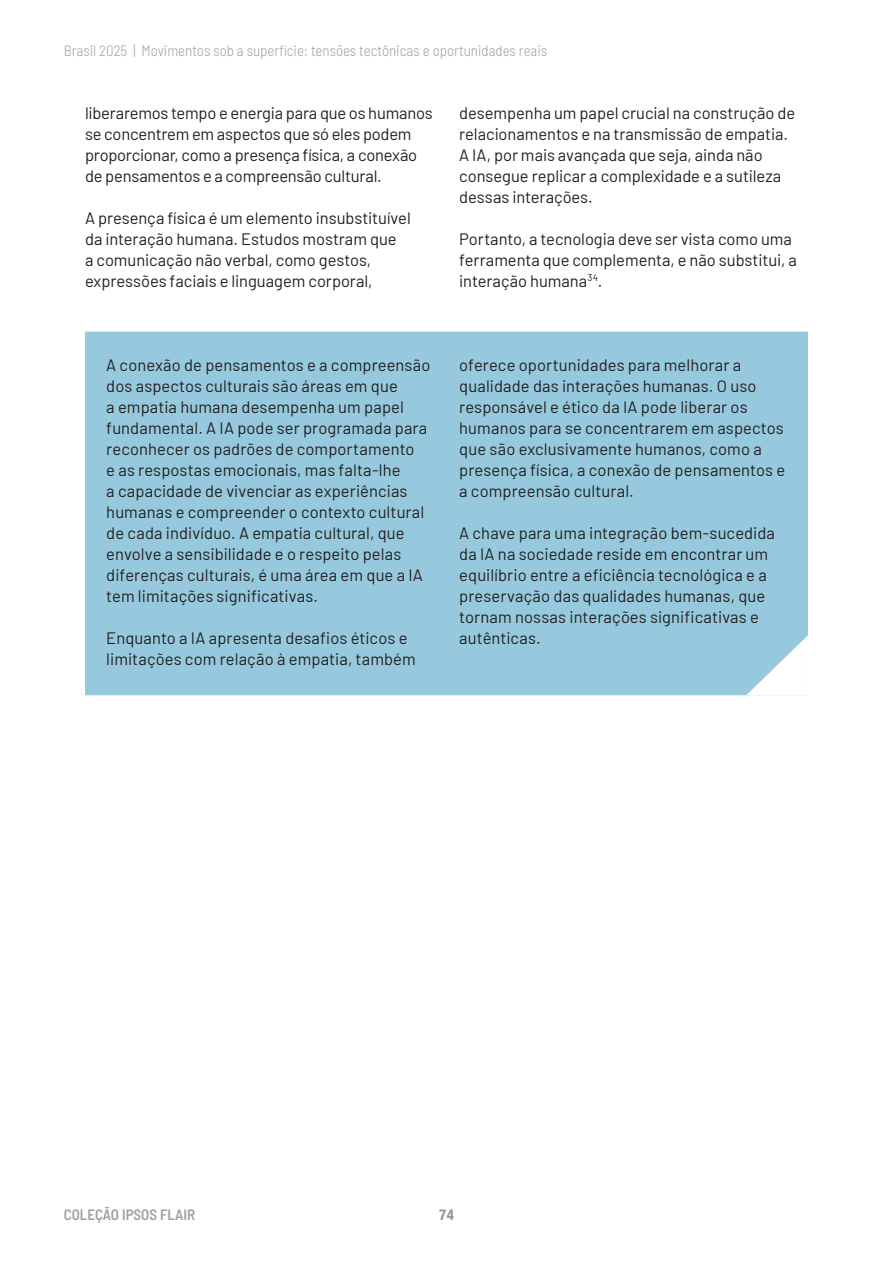
<style>
.page{position:relative;width:893px;height:1263px;background:#fff}
.page>*{position:absolute;margin:0;border:0;box-sizing:border-box;transform-origin:0 0}
.t1{font:16.5px/21px "Barlow";letter-spacing:.005em;color:#231f20}
.t2{font:16.5px/21px "Barlow";letter-spacing:-.015em;color:#231f20}
.t3{font:300 semi-condensed 15px "Barlow";color:#9ea2a4}
.t4{font:600 semi-condensed 15px "Barlow";color:#9ea2a4}
.t5{font:700 condensed 15px "Helvetica Neue LT Pro";color:#939598}
</style>
<div class="page">
<div style="left:85px;top:332px;width:723px;height:363px;background:#96c9dd"></div>
<svg style="left:745px;top:635px;width:63px;height:61px"></svg>
<p class="t3" style="left:64px;top:40px;width:485px">Brasil 2025 | Movimentos sob a superfície: tensões tectônicas e oportunidades reais</p>
<p class="t2" style="left:85px;top:101px;width:349px">liberaremos tempo e energia para que os humanos se concentrem em aspectos que só eles podem proporcionar, como a presença física, a conexão de pensamentos e a compreensão cultural.</p>
<p class="t1" style="left:85px;top:206px;width:327px">A presença física é um elemento insubstituível da interação humana. Estudos mostram que<br>a comunicação não verbal, como gestos, expressões faciais e linguagem corporal,</p>
<p class="t1" style="left:106px;top:353px;width:326px">A conexão de pensamentos e a compreensão dos aspectos culturais são áreas em que<br>a empatia humana desempenha um papel fundamental. A IA pode ser programada para reconhecer os padrões de comportamento<br>e as respostas emocionais, mas falta-lhe<br>a capacidade de vivenciar as experiências humanas e compreender o contexto cultural de cada indivíduo. A empatia cultural, que envolve a sensibilidade e o respeito pelas diferenças culturais, é uma área em que a IA tem limitações significativas.</p>
<p class="t1" style="left:106px;top:626px;width:311px">Enquanto a IA apresenta desafios éticos e limitações com relação à empatia, também</p>
<p class="t1" style="left:459px;top:101px;width:337px">desempenha um papel crucial na construção de relacionamentos e na transmissão de empatia.<br>A IA, por mais avançada que seja, ainda não consegue replicar a complexidade e a sutileza dessas interações.</p>
<p class="t1" style="left:459px;top:227px;width:339px">Portanto, a tecnologia deve ser vista como uma ferramenta que complementa, e não substitui, a interação humana<sup>34</sup>.</p>
<p class="t1" style="left:459px;top:353px;width:327px">oferece oportunidades para melhorar a qualidade das interações humanas. O uso responsável e ético da IA pode liberar os humanos para se concentrarem em aspectos que são exclusivamente humanos, como a presença física, a conexão de pensamentos e a compreensão cultural.</p>
<p class="t1" style="left:459px;top:521px;width:317px">A chave para uma integração bem-sucedida da IA na sociedade reside em encontrar um equilíbrio entre a eficiência tecnológica e a preservação das qualidades humanas, que tornam nossas interações significativas e autênticas.</p>
<p class="t4" style="left:64px;top:1204px;width:133px">COLEÇÃO IPSOS FLAIR</p>
<p class="t5" style="left:439px;top:1206px;width:16px">74</p>
</div>
